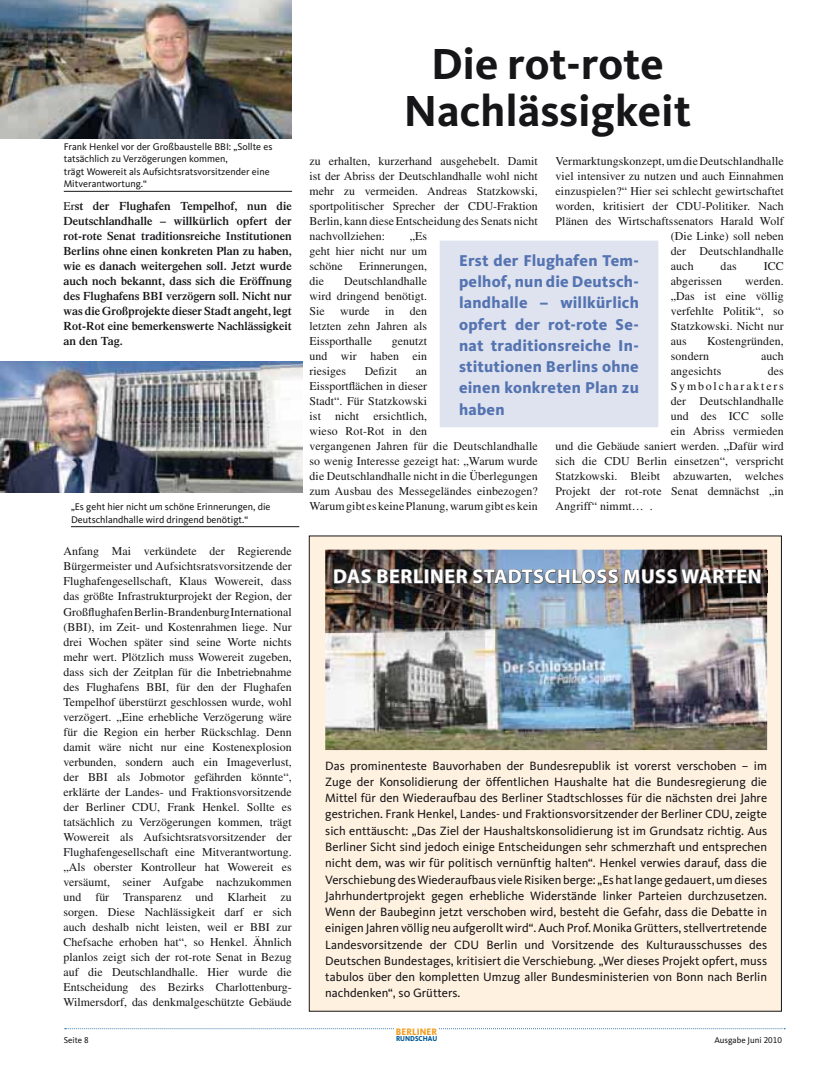
<style>
.page{position:relative;width:833px;height:1071px;background:#fff}
.page>*{position:absolute;margin:0;border:0;box-sizing:border-box;transform-origin:0 0}
.t1{font:700 45px/47.5px "CDU Kievit";color:#161619;text-align:center}
.t2{font:700 20px "Myriad Pro";letter-spacing:.03em;color:#fff}
.t3{font:800 16.25px/21.2px "CDU Kievit";letter-spacing:.015em;color:#5474b1;text-align:justify}
.t4{font:12.5px/16.2px "CDU Kievit Tab";color:#161619;text-align:justify}
.t5{font:11.88px/15px "Times LT Std";letter-spacing:.01em;color:#161619;text-align:justify}
.t6{font:600 11.88px/15px "Times LT Std";letter-spacing:.005em;color:#161619;text-align:justify}
.t7{font:11.88px "Times LT Std";letter-spacing:.155em;color:#161619}
.t8{font:10px/12.5px "CDU Kievit Tab";color:#161619}
.t9{font:800 9.75px "CDU Kievit";letter-spacing:.01em;color:#f29b1f;scale:.91 1}
.t10{font:8.75px "CDU Kievit Tab";color:#161619}
.t11{font:800 7.38px "CDU Kievit";color:#005a95;scale:.91 1}
.s1{font-weight:400}
</style>
<div class="page">
<svg style="left:65px;top:1028px;width:720px;height:1px"></svg>
<div style="left:394px;top:1027px;width:45px;height:17px;background:#fff"></div>
<img style="left:0;top:0;width:292px;height:138px">
<hr style="left:64px;top:191px;width:228px;height:1px;background:#161619">
<hr style="left:71px;top:526px;width:228px;height:1px;background:#161619">
<img style="left:0;top:361px;width:302px;height:132px">
<div style="left:309px;top:536px;width:472px;height:474px;background:#fff1df"></div>
<img style="left:325px;top:549px;width:442px;height:200px">
<img style="left:335px;top:570px;width:433px;height:22px">
<img style="left:333px;top:561px;width:249px;height:25px">
<div style="left:581px;top:569px;width:15px;height:15px;border:1px solid #565658;border-radius:50%"></div>
<div style="left:585px;top:571px;width:7px;height:10px;border:1px solid #565658;border-radius:50%"></div>
<img style="left:595px;top:535px;width:166px;height:64px">
<div style="left:439px;top:240px;width:220px;height:187px;background:#dfe2ef"></div>
<div style="left:439px;top:239px;width:220px;height:189px;border:1px solid #fff"></div>
<p class="t8" style="left:64px;top:141px;width:210px">Frank Henkel vor der Großbaustelle BBI: „Sollte es tatsächlich zu Verzögerungen kommen,<br>trägt Wowereit als Aufsichtsratsvorsitzender eine Mitverantwortung.“</p>
<p class="t6" style="left:63px;top:200px;width:230px"><span class="s1">Er</span>st der Flughafen Tempelhof, nun die Deutschlandhalle – willkürlich opfert der rot-rote Senat traditionsreiche Institutionen Berlins ohne einen konkreten Plan zu haben, wie es danach weitergehen soll. Jetzt wurde auch noch bekannt, dass sich die Eröffnung des Flughafens BBI verzögern soll. Nicht nur was die Großprojekte dieser Stadt angeht, legt Rot-Rot eine bemerkenswerte Nachlässigkeit an den Tag.</p>
<p class="t8" style="left:71px;top:501px;width:201px">„Es geht hier nicht um schöne Erinnerungen, die<br>Deutschlandhalle wird dringend benötigt.“</p>
<p class="t5" style="left:63px;top:545px;width:230px">Anfang Mai verkündete der Regierende Bürgermeister und Aufsichtsratsvorsitzende der Flughafengesellschaft, Klaus Wowereit, dass das größte Infrastrukturprojekt der Region, der Großflughafen Berlin-Brandenburg International (BBI), im Zeit- und Kostenrahmen liege. Nur drei Wochen später sind seine Worte nichts mehr wert. Plötzlich muss Wowereit zugeben, dass sich der Zeitplan für die Inbetriebnahme des Flughafens BBI, für den der Flughafen Tempelhof überstürzt geschlossen wurde, wohl verzögert. „Eine erhebliche Verzögerung wäre für die Region ein herber Rückschlag. Denn damit wäre nicht nur eine Kostenexplosion verbunden, sondern auch ein Imageverlust, der BBI als Jobmotor gefährden könnte“, erklärte der Landes- und Fraktionsvorsitzende der Berliner CDU, Frank Henkel. Sollte es tatsächlich zu Verzögerungen kommen, trägt Wowereit als Aufsichtsratsvorsitzender der Flughafengesellschaft eine Mitverantwortung. „Als oberster Kontrolleur hat Wowereit es versäumt, seiner Aufgabe nachzukommen und für Transparenz und Klarheit zu sorgen. Diese Nachlässigkeit darf er sich auch deshalb nicht leisten, weil er BBI zur Chefsache erhoben hat“, so Henkel. Ähnlich planlos zeigt sich der rot-rote Senat in Bezug auf die Deutschlandhalle. Hier wurde die Entscheidung des Bezirks Charlottenburg-Wilmersdorf, das denkmalgeschützte Gebäude</p>
<h1 class="t1" style="left:404px;top:44px;width:289px">Die rot-rote<br>Nachlässigkeit</h1>
<p class="t5" style="left:555px;top:155px;width:230px">Vermarktungskonzept, um die Deutschlandhalle</p>
<p class="t5" style="left:555px;top:170px;width:230px">viel intensiver zu nutzen und auch Einnahmen</p>
<p class="t5" style="left:555px;top:185px;width:230px">einzuspielen?“ Hier sei schlecht gewirtschaftet</p>
<p class="t5" style="left:555px;top:200px;width:230px">worden, kritisiert der CDU-Politiker. Nach</p>
<p class="t5" style="left:555px;top:215px;width:230px">Plänen des Wirtschaftssenators Harald Wolf</p>
<p class="t5" style="left:671px;top:230px;width:114px">(Die Linke) soll neben</p>
<p class="t5" style="left:671px;top:245px;width:114px">der Deutschlandhalle</p>
<p class="t5" style="left:671px;top:260px;width:24px">auch</p>
<p class="t5" style="left:720px;top:260px;width:18px">das</p>
<p class="t5" style="left:763px;top:260px;width:22px">ICC</p>
<p class="t5" style="left:671px;top:275px;width:53px">abgerissen</p>
<p class="t5" style="left:309px;top:155px;width:230px">zu erhalten, kurzerhand ausgehebelt. Damit ist der Abriss der Deutschlandhalle wohl nicht mehr zu vermeiden. Andreas Statzkowski, sportpolitischer Sprecher der CDU-Fraktion Berlin, kann diese Entscheidung des Senats nicht nachvollziehen:</p>
<p class="t5" style="left:309px;top:230px;width:119px;text-indent:100px">„Es geht hier nicht nur um schöne</p>
<h3 class="t3" style="left:459px;top:251px;width:181px">Erst der Flughafen Tem&shy;pelhof, nun die Deutsch&shy;landhalle – willkürlich opfert der rot-rote Se&shy;nat traditionsreiche In&shy;stitutionen Berlins ohne einen konkreten Plan zu haben</h3>
<p class="t5" style="left:359px;top:260px;width:70px">Erinnerungen,</p>
<p class="t5" style="left:671px;top:275px;width:114px;text-indent:74px">werden. „Das ist eine völlig verfehlte Politik“, so Statzkowski. Nicht nur aus</p>
<p class="t5" style="left:309px;top:275px;width:119px;text-indent:35px">Deutschlandhalle wird dringend benötigt.<br>Sie</p>
<p class="t5" style="left:309px;top:275px;width:16px">die</p>
<p class="t5" style="left:309px;top:305px;width:119px;text-indent:100px">den letzten zehn Jahren als Eissporthalle</p>
<p class="t5" style="left:340px;top:305px;width:31px">wurde</p>
<p class="t5" style="left:385px;top:305px;width:11px">in</p>
<p class="t5" style="left:671px;top:335px;width:114px;text-indent:36px">Kostengründen, sondern</p>
<p class="t5" style="left:309px;top:335px;width:119px;text-indent:82px">genutzt und wir haben ein riesiges</p>
<p class="t5" style="left:761px;top:350px;width:24px">auch</p>
<p class="t5" style="left:671px;top:365px;width:52px">angesichts</p>
<p class="t5" style="left:767px;top:365px;width:18px">des</p>
<p class="t7" style="left:671px;top:381px;width:114px">Symbolcharakters</p>
<p class="t5" style="left:671px;top:395px;width:114px">der Deutschlandhalle</p>
<p class="t5" style="left:671px;top:410px;width:114px">und des ICC solle</p>
<p class="t5" style="left:671px;top:425px;width:114px">ein Abriss vermieden</p>
<p class="t5" style="left:555px;top:440px;width:230px">und die Gebäude saniert werden. „Dafür wird</p>
<p class="t5" style="left:555px;top:455px;width:230px">sich die CDU Berlin einsetzen“, verspricht</p>
<p class="t5" style="left:555px;top:470px;width:230px">Statzkowski. Bleibt abzuwarten, welches</p>
<p class="t5" style="left:555px;top:485px;width:230px">Projekt der rot-rote Senat demnächst „in</p>
<p class="t5" style="left:555px;top:500px;width:99px">Angriff“ nimmt… .</p>
<p class="t5" style="left:365px;top:365px;width:34px">Defizit</p>
<p class="t5" style="left:309px;top:365px;width:230px;text-align:left;text-indent:106px">an<br>Eissportflächen in dieser<br>Stadt“. Für Statzkowski<br>ist nicht ersichtlich,<br>wieso Rot-Rot in den<br>vergangenen Jahren für die Deutschlandhalle so wenig Interesse gezeigt hat: „Warum wurde die Deutschlandhalle nicht in die Überlegungen zum Ausbau des Messegeländes einbezogen?<br>Warum gibt es keine Planung, warum gibt es kein</p>
<h2 class="t2" style="left:333px;top:564px;width:430px">DAS BERLINER STADTSCHLOSS MUSS WARTEN</h2>
<p class="t4" style="left:325px;top:758px;width:443px">Das prominenteste Bauvorhaben der Bundesrepublik ist vorerst verschoben – im Zuge der Konsolidierung der öffentlichen Haushalte hat die Bundesregierung die Mittel für den Wiederaufbau des Berliner Stadtschlosses für die nächsten drei Jahre gestrichen. Frank Henkel, Landes- und Fraktionsvorsitzender der Berliner CDU, zeigte sich enttäuscht: „Das Ziel der Haushaltskonsolidierung ist im Grundsatz richtig. Aus Berliner Sicht sind jedoch einige Entscheidungen sehr schmerzhaft und entsprechen nicht dem, was wir für politisch vernünftig halten“. Henkel verwies darauf, dass die Verschiebung des Wiederaufbaus viele Risiken berge: „Es hat lange gedauert, um dieses Jahrhundertprojekt gegen erhebliche Widerstände linker Parteien durchzusetzen.<br>Wenn der Baubeginn jetzt verschoben wird, besteht die Gefahr, dass die Debatte in einigen Jahren völlig neu aufgerollt wird“. Auch Prof. Monika Grütters, stellvertretende Landesvorsitzende der CDU Berlin und Vorsitzende des Kulturausschusses des Deutschen Bundestages, kritisiert die Verschiebung. „Wer dieses Projekt opfert, muss tabulos über den kompletten Umzug aller Bundesministerien von Bonn nach Berlin nachdenken“, so Grütters.</p>
<p class="t9" style="left:396px;top:1027px;width:47px">BERLINER</p>
<p class="t11" style="left:396px;top:1035px;width:47px">RUNDSCHAU</p>
<p class="t10" style="left:64px;top:1036px;width:26px">Seite 8</p>
<p class="t10" style="left:714px;top:1036px;width:69px">Ausgabe Juni 2010</p>
</div>
